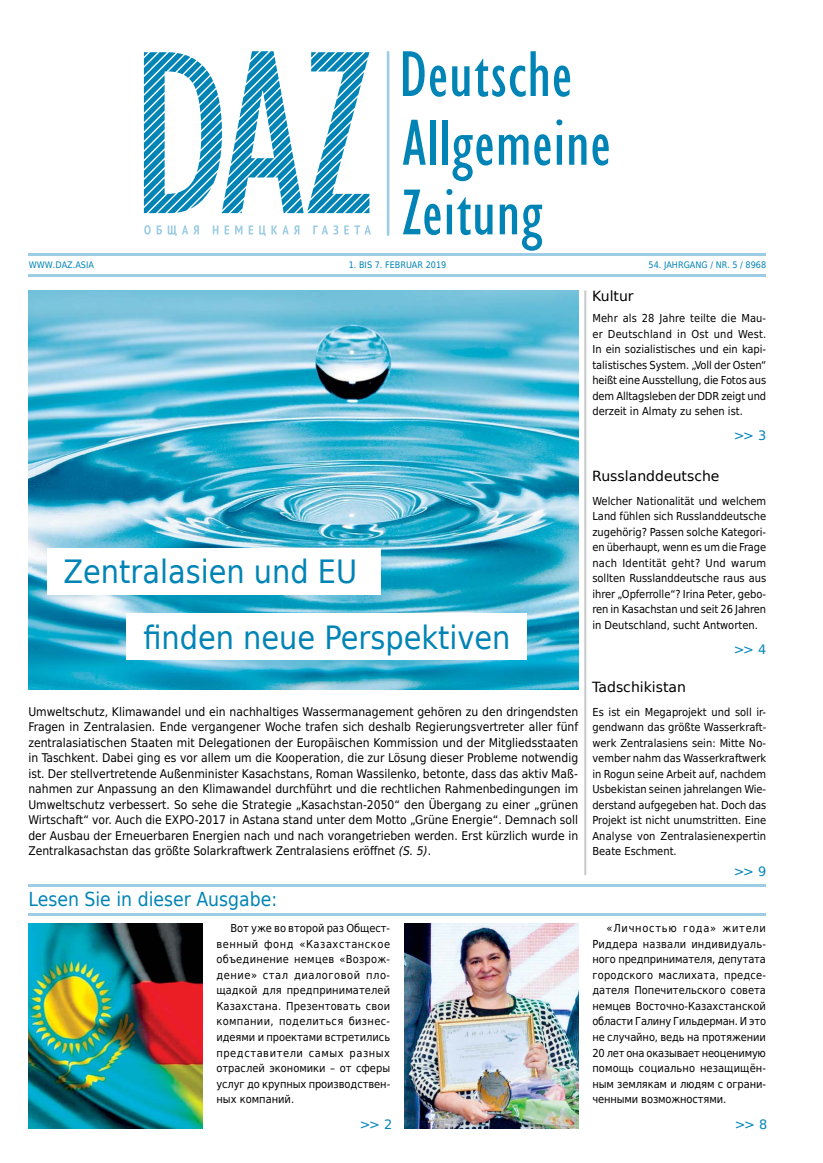
<style>
.page{position:relative;width:823px;height:1163px;background:#fff}
.page>*{position:absolute;margin:0;border:0;box-sizing:border-box;transform-origin:0 0}
.t1{font:32px "DejaVu Sans";color:#0084b6;scale:.9 1}
.t2{font:19.2px "DejaVu Sans";color:#0084b6;scale:.9 1}
.t3{font:14px "DejaVu Sans";color:#000}
.t4{font:13px "DejaVu Sans Condensed";color:#0084b6;scale:1.1 1}
.t5{font:12px/15.5px "DejaVu Sans Condensed";color:#000;text-align:justify}
.t6{font:11px/15.5px "DejaVu Sans Condensed";letter-spacing:-.005em;color:#000;text-align:justify}
.t7{font:9px "DejaVu Sans Condensed";color:#0084b6}
.s1{font-style:italic}
</style>
<div class="page">
<hr style="left:28px;top:274px;width:737px;height:2px;background:#9ccde4">
<hr style="left:28px;top:913px;width:737px;height:2px;background:#9ccde4">
<hr style="left:28px;top:884px;width:737px;height:2px;background:#9ccde4">
<hr style="left:28px;top:254px;width:737px;height:2px;background:#9ccde4">
<svg style="left:402px;top:51px;width:44px;height:46px"></svg>
<svg style="left:452px;top:51px;width:95px;height:46px"></svg>
<svg style="left:554px;top:65px;width:16px;height:32px"></svg>
<svg style="left:403px;top:120px;width:22px;height:45px"></svg>
<div style="left:430px;top:120px;width:5px;height:45px;background:#0084b6"></div>
<div style="left:442px;top:120px;width:5px;height:45px;background:#0084b6"></div>
<svg style="left:452px;top:134px;width:40px;height:47px"></svg>
<svg style="left:498px;top:134px;width:30px;height:31px"></svg>
<svg style="left:534px;top:134px;width:16px;height:31px"></svg>
<svg style="left:556px;top:119px;width:6px;height:46px"></svg>
<svg style="left:569px;top:134px;width:17px;height:31px"></svg>
<svg style="left:592px;top:134px;width:16px;height:31px"></svg>
<svg style="left:403px;top:189px;width:37px;height:46px"></svg>
<svg style="left:446px;top:189px;width:46px;height:46px"></svg>
<svg style="left:499px;top:204px;width:43px;height:47px"></svg>
<svg style="left:144px;top:225px;width:6px;height:9px"></svg>
<svg style="left:156px;top:225px;width:6px;height:9px"></svg>
<svg style="left:168px;top:225px;width:8px;height:11px"></svg>
<svg style="left:182px;top:225px;width:17px;height:9px"></svg>
<svg style="left:212px;top:225px;width:6px;height:9px"></svg>
<svg style="left:224px;top:225px;width:5px;height:9px"></svg>
<svg style="left:235px;top:225px;width:7px;height:9px"></svg>
<svg style="left:248px;top:225px;width:5px;height:9px"></svg>
<svg style="left:259px;top:225px;width:6px;height:11px"></svg>
<svg style="left:271px;top:225px;width:17px;height:9px"></svg>
<svg style="left:294px;top:225px;width:5px;height:9px"></svg>
<svg style="left:313px;top:225px;width:25px;height:9px"></svg>
<svg style="left:344px;top:225px;width:4px;height:9px"></svg>
<svg style="left:354px;top:225px;width:16px;height:9px"></svg>
<svg style="left:144px;top:51px;width:225px;height:162px"></svg>
<hr style="left:386px;top:51px;width:3px;height:184px;background:#9ccde4">
<hr style="left:584px;top:290px;width:2px;height:584px;background:#c7c8ca">
<img style="left:404px;top:923px;width:174px;height:205px">
<img style="left:28px;top:290px;width:550px;height:399px">
<div style="left:127px;top:613px;width:399px;height:47px;background:#fff"></div>
<div style="left:47px;top:548px;width:333px;height:47px;background:#fff"></div>
<img style="left:28px;top:923px;width:174px;height:205px">
<p class="t7" style="left:29px;top:257px;width:67px">www.daz.asia</p>
<p class="t7" style="left:348px;top:257px;width:99px">1. bis 7. Februar 2019</p>
<p class="t7" style="left:648px;top:257px;width:119px">54. Jahrgang / N r. 5 / 8968</p>
<h1 class="t1" style="left:63px;top:545px;width:328px">Zentralasien und EU</h1>
<h1 class="t1" style="left:143px;top:611px;width:409px">finden neue Perspektiven</h1>
<p class="t5" style="left:28px;top:703px;width:551px">Umweltschutz, Klimawandel und ein nachhaltiges Wassermanagement gehören zu den dringendsten Fragen in Zentralasien. Ende vergangener Woche trafen sich deshalb Regierungsvertreter aller fünf zentralasiatischen Staaten mit Delegationen der Europäischen Kommission und der Mitgliedsstaaten in Taschkent. Dabei ging es vor allem um die Kooperation, die zur Lösung dieser Probleme notwendig ist. Der stellvertretende Außenminister Kasachstans, Roman Wassilenko, betonte, dass das aktiv Maß&shy;nahmen zur Anpassung an den Klimawandel durchführt und die rechtlichen Rahmenbedingungen im U mweltschutz verbessert. So sehe die Strategie „Kasachstan-2050“ den Übergang zu einer „grünen Wirtschaft“ vor. Auch die EXPO-2017 in Astana stand unter dem Motto „Grüne Energie“. Demnach soll der Ausbau der Erneuerbaren Energien nach und nach vorangetrieben werden. Erst kürzlich wurde in Zentralkasachstan das größte Solarkraftwerk Zentralasiens eröffnet <span class="s1">(S. 5)</span>.</p>
<h2 class="t2" style="left:28px;top:883px;width:278px">Lesen Sie in dieser Ausgabe:</h2>
<p class="t6" style="left:216px;top:920px;width:175px;text-indent:14px">Вот уже во второй раз Общест&shy;венный фонд «Казахстанское объединение немцев «Возрож&shy;дение» стал диалоговой пло&shy;щадкой для предпринимателей Казахстана. Презентовать свои компании, поделиться бизнес&shy;идеями и проектами встретились представители самых разных отраслей экономики – от сферы услуг до крупных производствен&shy;ных компаний.</p>
<p class="t4" style="left:359px;top:1113px;width:31px">&gt;&gt; 2</p>
<p class="t3" style="left:592px;top:285px;width:43px">Kultur</p>
<p class="t6" style="left:592px;top:310px;width:175px">Mehr als 28 Jahre teilte die Mau&shy;er Deutschland in Ost und West.<br>I n ein sozialistisches und ein kapi&shy;talistisches System. „Voll der Osten“ heißt eine Ausstellung, die Fotos aus dem Alltagsleben der DDR</p>
<p class="t6" style="left:592px;top:387px;width:175px;text-indent:129px">zeigt und derzeit in Almaty zu sehen ist.</p>
<p class="t4" style="left:733px;top:424px;width:31px">&gt;&gt; 3</p>
<p class="t3" style="left:592px;top:465px;width:129px">Russlanddeutsche</p>
<p class="t6" style="left:592px;top:492px;width:175px">Welcher Nationalität und welchem Land fühlen sich Russlanddeutsche zugehörig? Passen solche Kategori&shy;en überhaupt, wenn es um die Frage nach Identität geht? Und warum sollten Russlanddeutsche raus aus ihrer „Opferrolle“? Irina Peter, gebo&shy;ren in Kasachstan und seit 26 Jahren in Deutschland, sucht Antworten.</p>
<p class="t3" style="left:592px;top:675px;width:95px">Tadschikistan</p>
<p class="t4" style="left:733px;top:639px;width:31px">&gt;&gt; 4</p>
<p class="t6" style="left:592px;top:703px;width:175px">Es ist ein Megaprojekt und soll ir&shy;gendwann das größte Wasserkraft&shy;werk Zentralasiens sein: Mitte No&shy;vember nahm das Wasserkraftwerk in Rogun seine Arbeit auf, nachdem Usbekistan seinen jahrelangen Wie&shy;derstand aufgegeben hat. Doch das Projekt ist nicht unumstritten. Eine Analyse von Zentralasienexpertin Beate Eschment.</p>
<p class="t4" style="left:733px;top:860px;width:31px">&gt;&gt; 9</p>
<p class="t6" style="left:592px;top:920px;width:175px;text-indent:14px">«Личностью года» жители Риддера назвали индивидуаль&shy;ного предпринимателя, депутата городского маслихата, предсе&shy;дателя Попечительского совета немцев Восточно-Казахстанской области Галину Гильдерман. И это не случайно, ведь на протяжении 20 лет она оказывает неоценимую помощь социально незащищён&shy;ным землякам и людям с ограни&shy;ченными возможностями.</p>
<p class="t4" style="left:734px;top:1113px;width:31px">&gt;&gt; 8</p>
</div>
